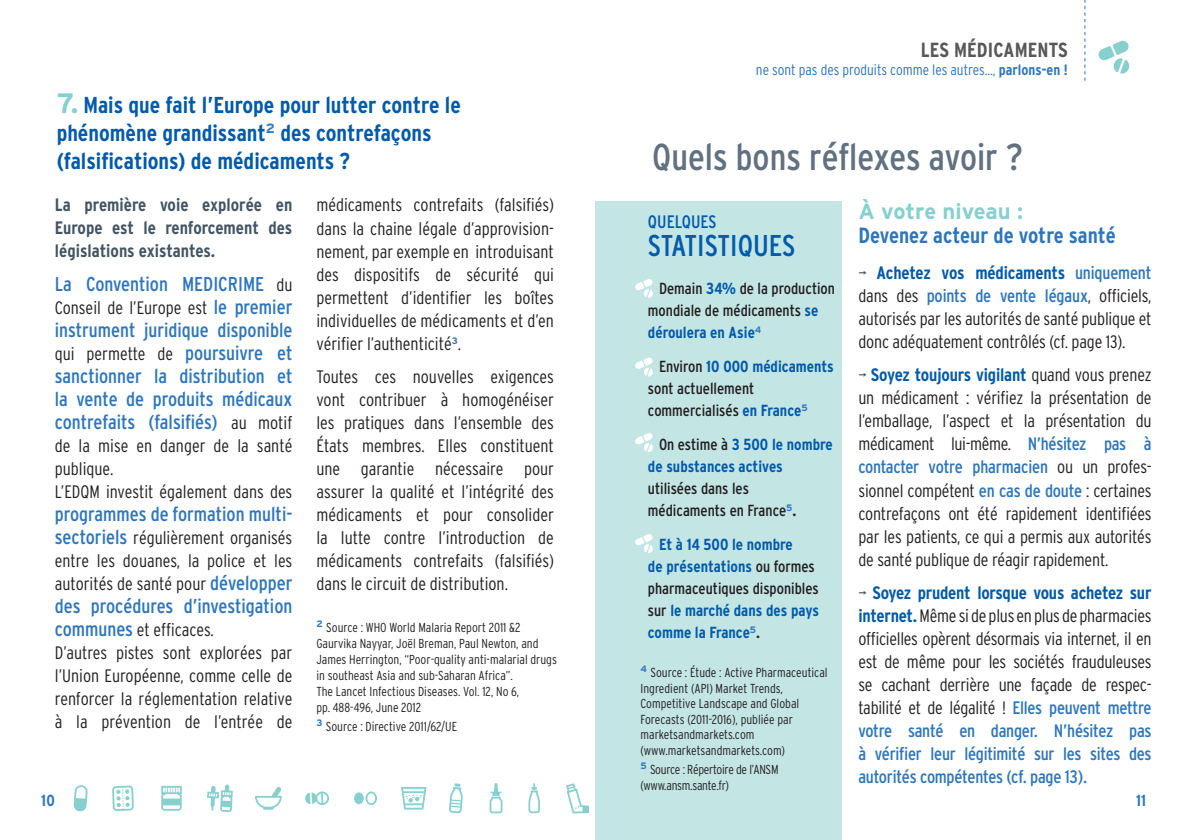
<style>
.page{position:relative;width:1191px;height:840px;background:#fff}
.page>*{position:absolute;margin:0;border:0;box-sizing:border-box;transform-origin:0 0}
.t1{font:condensed 37.4px "Interstate";color:#61717f}
.t2{font:condensed 30px "Interstate";color:#015aaa}
.t3{font:700 condensed 23px/27.6px "Interstate";color:#015aaa}
.t4{font:700 condensed 22px "Interstate";color:#2e76bc}
.t5{font:700 22px "Interstate";letter-spacing:-.005em;color:#87d0ce}
.t6{font:700 condensed 20.4px "Interstate";letter-spacing:.005em;color:#57585a}
.t7{font:condensed 20px/23px "Interstate";color:#2e76bc;text-align:justify}
.t8{font:300 condensed 18px/23px "Interstate";color:#231f20;text-align:justify}
.t9{font:700 condensed 18px/23px "Interstate";color:#435462;text-align:justify}
.t10{font:condensed 18px "Interstate";color:#015aaa}
.t11{font:condensed 16px/22px "Interstate";color:#231f20}
.t12{font:700 condensed 16px/22px "Interstate";color:#015aaa}
.t13{font:700 condensed 16px "Interstate";color:#2e76bc}
.t14{font:300 condensed 15px "Interstate";color:#2e76bc}
.t15{font:300 condensed 13px/16px "Interstate";color:#231f20}
.t16{font:300 condensed 13px/15.6px "Interstate";letter-spacing:-.02em;color:#231f20}
.s1{font-stretch:normal;font-size:28px;color:#87d0ce}
.s2{font-weight:300;font-size:18px;color:#231f20}
.s3{font-weight:400;font-size:20px;color:#2e76bc}
.s4{font-weight:700}
.s5{font-weight:700;color:#015aaa}
.s6{font-weight:400;color:#231f20}
.s7{color:#231f20}
.s8{color:#435462}
.s9{font-weight:400;color:#2e76bc}
</style>
<div class="page">
<div style="left:595px;top:201px;width:246px;height:638px;background:#c3e5e4"></div>
<svg style="left:635px;top:279px;width:18px;height:19px"></svg>
<svg style="left:635px;top:357px;width:18px;height:19px"></svg>
<svg style="left:635px;top:433px;width:18px;height:19px"></svg>
<svg style="left:635px;top:534px;width:18px;height:18px"></svg>
<svg style="left:1098px;top:40px;width:31px;height:34px"></svg>
<svg style="left:1084px;top:0;width:1px;height:81px"></svg>
<svg style="left:255px;top:787px;width:27px;height:22px"></svg>
<svg style="left:305px;top:791px;width:24px;height:13px"></svg>
<svg style="left:365px;top:791px;width:12px;height:13px"></svg>
<div style="left:354px;top:792px;width:10px;height:11px;background:#87d0ce;border-radius:50%"></div>
<svg style="left:401px;top:787px;width:25px;height:22px"></svg>
<svg style="left:73px;top:785px;width:15px;height:26px"></svg>
<svg style="left:112px;top:785px;width:22px;height:25px"></svg>
<svg style="left:161px;top:785px;width:21px;height:25px"></svg>
<svg style="left:207px;top:784px;width:26px;height:27px"></svg>
<svg style="left:449px;top:783px;width:14px;height:29px"></svg>
<svg style="left:489px;top:783px;width:13px;height:29px"></svg>
<svg style="left:528px;top:783px;width:12px;height:29px"></svg>
<svg style="left:566px;top:783px;width:23px;height:29px"></svg>
<p class="t3" style="left:57px;top:91px;width:405px"><span class="s1">7.</span> Mais que fait l’Europe pour lutter contre le phénomène grandissant<sup>2</sup> des contrefaçons (falsifications) de médicaments ?</p>
<p class="t9" style="left:55px;top:193px;width:239px">La première voie explorée en Europe est le renforcement des législations existantes.</p>
<p class="t7" style="left:55px;top:272px;width:239px">La Convention MEDICRIME <span class="s2">du</span></p>
<p class="t8" style="left:55px;top:295px;width:239px">Conseil de l’Europe est <span class="s3">le premier</span></p>
<p class="t7" style="left:55px;top:318px;width:239px">instrument juridique disponible</p>
<p class="t8" style="left:55px;top:341px;width:239px">qui permette de <span class="s3">poursuivre et</span></p>
<p class="t7" style="left:55px;top:364px;width:239px">sanctionner la distribution et la vente de produits médicaux contrefaits (falsifiés) <span class="s2">au motif</span></p>
<p class="t8" style="left:55px;top:433px;width:239px">de la mise en danger de la santé publique.</p>
<p class="t8" style="left:55px;top:479px;width:239px">L’EDQM investit également dans des</p>
<p class="t7" style="left:55px;top:502px;width:239px">programmes de formation multi-</p>
<p class="t8" style="left:55px;top:525px;width:239px"><span class="s3">sectoriels</span> régulièrement organisés entre les douanes, la police et les autorités de santé pour <span class="s3">développer</span></p>
<p class="t7" style="left:55px;top:594px;width:239px">des procédures d’investigation</p>
<p class="t8" style="left:55px;top:617px;width:161px"><span class="s3">communes</span> et efficaces.</p>
<p class="t8" style="left:55px;top:640px;width:239px">D’autres pistes sont explorées par l’Union Européenne, comme celle de renforcer la réglementation relative à la prévention de l’entrée de</p>
<p class="t8" style="left:316px;top:193px;width:239px">médicaments contrefaits (falsifiés) dans la chaine légale d’approvision&shy;nement, par exemple en introduisant des dispositifs de sécurité qui permettent d’identifier les boîtes individuelles de médicaments et d’en vérifier l’authenticité<sup>3</sup>.</p>
<p class="t8" style="left:316px;top:364px;width:239px">Toutes ces nouvelles exigences vont contribuer à homogénéiser les pratiques dans l’ensemble des États membres. Elles constituent une garantie nécessaire pour assurer la qualité et l’intégrité des médicaments et pour consolider la lutte contre l’introduction de médicaments contrefaits (falsifiés) dans le circuit de distribution.</p>
<p class="t15" style="left:316px;top:619px;width:206px"><sup>2</sup> Source : WHO World Malaria Report 2011 &amp;2</p>
<p class="t15" style="left:316px;top:635px;width:242px">Gaurvika Nayyar, Joël Breman, Paul Newton, and<br>James Herrington, “Poor-quality anti-malarial drugs in southeast Asia and sub-Saharan Africa”.</p>
<p class="t15" style="left:316px;top:683px;width:204px">The Lancet Infectious Diseases. Vol. 12, No 6, pp. 488-496, June 2012</p>
<p class="t15" style="left:316px;top:718px;width:142px"><sup>3</sup> Source : Directive 2011/62/UE</p>
<p class="t6" style="left:920px;top:39px;width:149px">LES MÉDICAMENTS</p>
<p class="t14" style="left:756px;top:61px;width:313px">ne sont pas des produits comme les autres…, <span class="s4">parlons-en !</span></p>
<p class="t1" style="left:652px;top:136px;width:372px">Quels bons réflexes avoir ?</p>
<p class="t10" style="left:648px;top:211px;width:70px">QUELQUES</p>
<p class="t2" style="left:648px;top:228px;width:149px">STATISTIQUES</p>
<p class="t11" style="left:648px;top:277px;width:189px;text-indent:11px">Demain <span class="s5">34%</span> de la production mondiale de médicaments <span class="s5">se déroulera en Asie</span><sup>4</sup></p>
<p class="t11" style="left:648px;top:355px;width:187px;text-indent:11px">Environ <span class="s5">10 000 médicaments </span>sont actuellement</p>
<p class="t11" style="left:648px;top:399px;width:161px">commercialisés <span class="s5">en France</span><sup>5</sup></p>
<p class="t11" style="left:648px;top:433px;width:186px;text-indent:11px">On estime à <span class="s5">3 500 le nombre de substances actives </span>utilisées dans les<br>médicaments en France<sup>5</sup><span class="s4">.</span></p>
<p class="t12" style="left:648px;top:533px;width:172px;text-indent:11px">Et à 14 500 le nombre<br>de présentations <span class="s6">ou formes pharmaceutiques disponibles sur</span> le marché dans des pays comme la France<sup>5</sup><span class="s7">.</span></p>
<p class="t15" style="left:640px;top:664px;width:189px"><sup>4</sup> Source : Étude : Active Pharmaceutical</p>
<p class="t15" style="left:640px;top:679px;width:144px">Ingredient (API) Market Trends,</p>
<p class="t15" style="left:640px;top:695px;width:160px">Competitive Landscape and Global<br>Forecasts (2011-2016), publiée par marketsandmarkets.com</p>
<p class="t15" style="left:640px;top:742px;width:146px">(www.marketsandmarkets.com)</p>
<p class="t16" style="left:640px;top:761px;width:139px"><sup>5</sup> Source : Répertoire de l’ANSM (www.ansm.sante.fr)</p>
<p class="t5" style="left:858px;top:199px;width:166px">À votre niveau :</p>
<p class="t4" style="left:858px;top:223px;width:259px">Devenez acteur de votre santé</p>
<p class="t8" style="left:858px;top:261px;width:295px"><span class="s8">¬</span> <span class="s5">Achetez vos médicaments</span> <span class="s9">uniquement </span>dans des <span class="s9">points de vente légaux</span>, officiels, autorisés par les autorités de santé publique et donc adéquatement contrôlés (cf. page 13).</p>
<p class="t8" style="left:858px;top:363px;width:295px"><span class="s8">¬</span> <span class="s5">Soyez toujours vigilant</span> quand vous prenez un médicament : vérifiez la présentation de l’emballage, l’aspect et la présentation du médicament lui-même. <span class="s9">N’hésitez pas à contacter votre pharmacien</span> ou un profes&shy;sionnel compétent <span class="s9">en cas de doute</span> : certaines contrefaçons ont été rapidement identifiées par les patients, ce qui a permis aux autorités de santé publique de réagir rapidement.</p>
<p class="t8" style="left:858px;top:580px;width:295px"><span class="s8">¬</span> <span class="s5">Soyez prudent lorsque vous achetez sur internet.</span> Même si de plus en plus de pharmacies officielles opèrent désormais via internet, il en est de même pour les sociétés frauduleuses se cachant derrière une façade de respec&shy;tabilité et de légalité ! <span class="s9">Elles peuvent mettre votre santé en danger. N’hésitez pas à vérifier leur légitimité sur les sites des autorités compétentes (cf. page 13).</span></p>
<p class="t13" style="left:41px;top:791px;width:15px">10</p>
<p class="t13" style="left:1136px;top:791px;width:12px">11</p>
</div>
